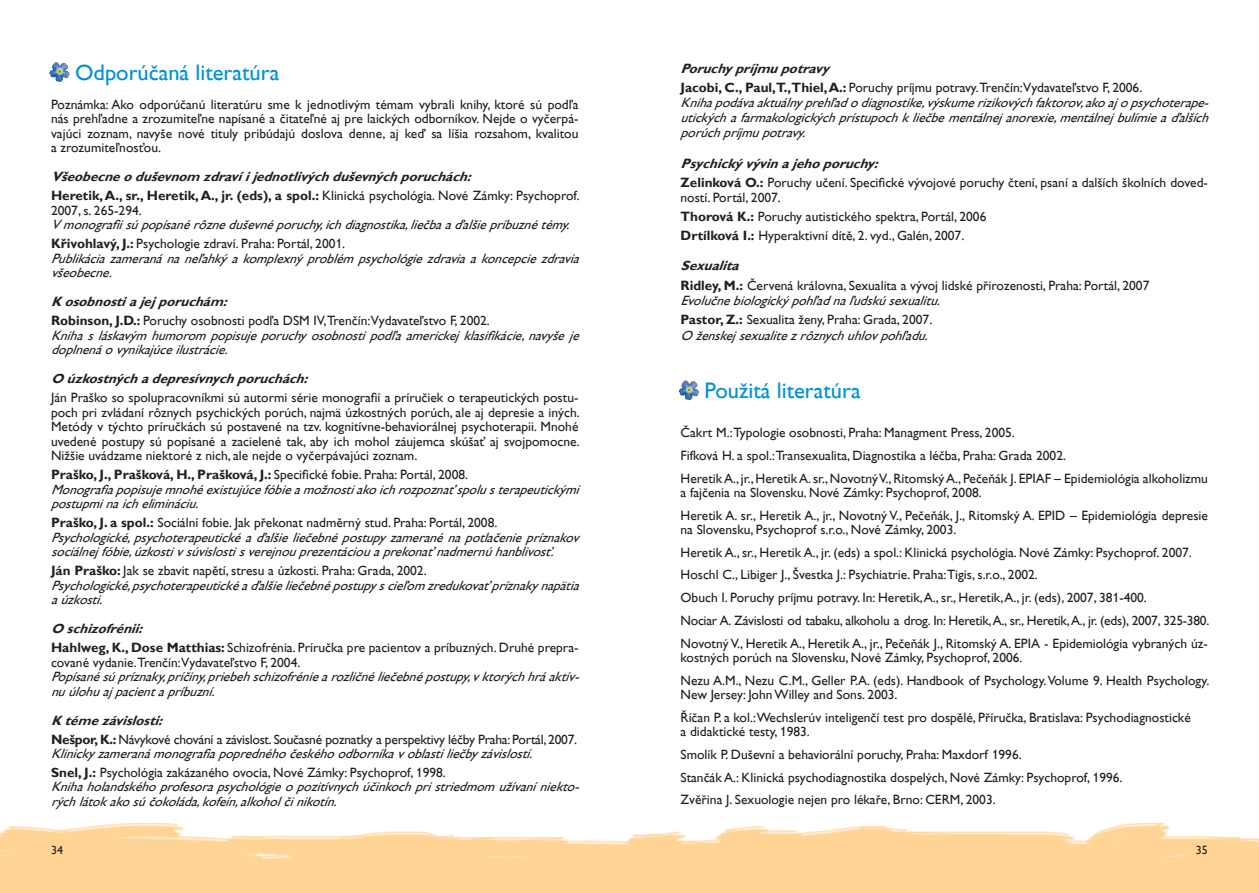
<style>
.page{position:relative;width:1259px;height:893px;background:#fff}
.page>*{position:absolute;margin:0;border:0;box-sizing:border-box;transform-origin:0 0}
.t1{font:22.5px "Hq Sans Pro TT";color:#0091d5}
.t2{font:13.5px/22.8px "Hq Sans Pro TT";color:#231f20}
.t3{font:italic 13.5px/14.5px "Hq Sans Pro TT";color:#231f20}
.t4{font:italic 700 13.5px/18.8px "Hq Sans Pro TT";color:#231f20}
.t5{font:13.5px/18.8px "Hq Sans Pro TT";letter-spacing:-.02em;color:#231f20}
.t6{font:12px "Hq Sans Pro TT";color:#231f20}
.s1{font-style:normal}
.s2{font-weight:400;font-style:normal}
.s3{font-weight:700;font-style:normal}
.s4{font-weight:700;font-style:italic}
.s5{font-weight:700}
</style>
<div class="page">
<img style="left:0;top:822px;width:1259px;height:71px">
<h1 class="t1" style="left:75px;top:64px;width:206px">Odporúčaná literatúra</h1>
<p class="t2" style="left:51px;top:98px;width:529px;line-height:14.5px;text-align:justify">Poznámka: Ako odporúčanú literatúru sme k jednotlivým témam vybrali knihy, ktoré sú podľa nás prehľadne a zrozumiteľne napísané a čitateľné aj pre laických odborníkov. Nejde o vyčerpá&shy;vajúci zoznam, navyše nové tituly pribúdajú doslova denne, aj keď sa líšia rozsahom, kvalitou a zrozumiteľnosťou.</p>
<p class="t4" style="left:51px;top:169px;width:530px">Všeobecneoduševnom zdraví ijednotlivýchduševnýchporuchách:<br><span class="s1">Heretik, A., sr., Heretik, A., jr. (eds), a spol.:</span> <span class="s2">Klinická psychológia. Nové Zámky: Psychoprof.</span></p>
<p class="t2" style="left:51px;top:200px;width:92px">2007, s. 265-294.</p>
<p class="t3" style="left:51px;top:217px;width:524px;line-height:18.8px">V monog rafiisúpopísanérôzneduševnéporuchy,ichdiag nostika,liečbaaďalšiepríbuznétémy.<br><span class="s3">Křivohlavý, J.:</span> <span class="s1">Psychologie zdraví. Praha: Portál, 2001.</span></p>
<p class="t3" style="left:51px;top:252px;width:533px">Publikáciazameranánaneľahký akomplexný problém psychológiezdraviaakoncepciezdravia všeobecne.</p>
<p class="t2" style="left:51px;top:294px;width:440px;line-height:18.8px"><span class="s4">K osobnostiajej poruchám:<br></span><span class="s5">Robinson, J.D.:</span> Poruchy osobnosti podľa DSM IV,Trenčín:Vydavateľstvo F, 2002.</p>
<p class="t3" style="left:51px;top:329px;width:533px">Kniha s láskavým humorom popisuje poruchy osobnosti podľa americkej klasifikácie,navyše je doplnenáovynikajúceilustrácie.</p>
<p class="t4" style="left:51px;top:371px;width:262px">O úzkostnýchadepresívnychporuchách:</p>
<p class="t2" style="left:51px;top:391px;width:530px;line-height:14.5px;text-align:justify">Ján Praško so spolupracovníkmi sú autormi série monografií a príručiek o terapeutických postu&shy;poch pri zvládaní rôznych psychických porúch, najmä úzkostných porúch, ale aj depresie a iných.<br>Metódy v týchto príručkách sú postavené na tzv. kognitívne-behaviorálnej psychoterapii. Mnohé uvedené postupy sú popísané a zacielené tak, aby ich mohol záujemca skúšať aj svojpomocne.<br>Nižšie uvádzame niektoré z nich, ale nejde o vyčerpávajúci zoznam.</p>
<p class="t3" style="left:51px;top:468px;width:533px"><span class="s3">Praško, J., Prašková, H., Prašková, J.:</span> <span class="s1">Specifické fobie. Praha: Portál, 2008.<br></span>Monog rafiapopisujemnohéexistujúcefóbieamožnostiakoichrozpoznať spolusterapeutickými postupminaichelimináciu.</p>
<p class="t3" style="left:51px;top:516px;width:533px"><span class="s3">Praško, J. a spol.:</span> <span class="s1">Sociální fobie. Jak překonat nadměrný stud. Praha: Portál, 2008.<br></span>Psychologické,psychoterapeutickéaďalšieliečebnépostupy zameranénapotlačeniepríznakov sociálnej fóbie,úzkostivsúvislostisverejnouprezentáciouaprekonať nadmernúhanblivosť.</p>
<p class="t3" style="left:51px;top:564px;width:533px"><span class="s3">Ján Praško:</span> <span class="s1">Jak se zbavit napětí, stresu a úzkosti. Praha: Grada, 2002.<br></span>Psycholog ické,psychoterapeutickéaďalšieliečebnépostupy scieľom zredukovať príznaky napätia aúzkosti.</p>
<p class="t2" style="left:51px;top:620px;width:529px;line-height:18.8px"><span class="s4">O schizofrénii:<br></span><span class="s5">Hahlweg, K., Dose Matthias:</span> Schizofrénia. Príručka pre pacientov a príbuzných. Druhé prepra-</p>
<p class="t2" style="left:51px;top:652px;width:251px">cované vydanie.Trenčín:Vydavateľstvo F, 2004.</p>
<p class="t3" style="left:51px;top:670px;width:533px">Popísanésúpríznaky,príčiny,priebehschizofréniearozličnéliečebnépostupy,vktorýchhráaktív&shy;nuúlohuaj pacientapríbuzní.</p>
<p class="t5" style="left:51px;top:712px;width:527px"><span class="s4">K témezávislosti:<br></span><span class="s5">Nešpor, K.:</span> Návykové chování a závislost. Současné poznatky a perspektivy léčby Praha: Portál, 2007.</p>
<p class="t3" style="left:51px;top:745px;width:487px;line-height:18.8px">Klinicky zameranámonog rafiapoprednéhočeskéhoodborníkavoblastiliečby závislostí.<br><span class="s3">Snel, J.:</span> <span class="s1">Psychológia zakázaného ovocia, Nové Zámky: Psychoprof, 1998.</span></p>
<p class="t3" style="left:51px;top:780px;width:533px;line-height:15px">Knihaholandskéhoprofesorapsychológieopozitívnychúčinkochpristriedmom užívaníniekto&shy;rýchlátok akosúčokoláda,kofeín,alkoholčinikotín.</p>
<p class="t2" style="left:680px;top:60px;width:463px;line-height:19.2px"><span class="s4">Poruchy príjmupotravy<br></span><span class="s5">Jacobi, C., Paul,T.,Thiel, A.:</span> Poruchy príjmu potravy.Trenčín:Vydavateľstvo F, 2006.</p>
<p class="t3" style="left:680px;top:97px;width:533px;line-height:15px;text-align:justify">Knihapodávaaktuálny prehľadodiag nostike,výskumerizikovýchfaktorov,akoaj opsychoterape&shy;utickýchafarmakologickýchprístupochk liečbementálnej anorexie,mentálnej bulímieaďalších porúchpríjmupotravy.</p>
<p class="t2" style="left:680px;top:155px;width:529px;line-height:19.2px"><span class="s4">Psychický vývinajehoporuchy:<br></span><span class="s5">Zelinková O.:</span> Poruchy učení. Specifické vývojové poruchy čtení, psaní a dalších školních doved-</p>
<p class="t2" style="left:680px;top:189px;width:307px;line-height:19.2px">ností. Portál, 2007.<br><span class="s5">Thorová K.:</span> Poruchy autistického spektra, Portál, 2006<br><span class="s5">Drtílková I.:</span> Hyperaktivní dítě, 2. vyd., Galén, 2007.</p>
<p class="t2" style="left:680px;top:257px;width:470px;line-height:19.2px"><span class="s4">Sexualita<br></span><span class="s5">Ridley, M.:</span> Červená královna, Sexualita a vývoj lidské přirozenosti, Praha: Portál, 2007</p>
<p class="t3" style="left:680px;top:292px;width:265px;line-height:19.2px">Evolučnebiologický pohľadnaľudskúsexualitu.<br><span class="s3">Pastor, Z.:</span> <span class="s1">Sexualita ženy, Praha: Grada, 2007.</span></p>
<p class="t3" style="left:680px;top:329px;width:253px">O ženskej sexualitezrôznychuhlovpohľadu.</p>
<h1 class="t1" style="left:704px;top:382px;width:158px">Použitá literatúra</h1>
<p class="t2" style="left:680px;top:422px;width:529px">Čakrt M.:Typologie osobnosti, Praha: Managment Press, 2005.<br>Fifková H. a spol.:Transexualita, Diagnostika a léčba, Praha: Grada 2002.<br>Heretik A., jr., Heretik A. sr., Novotný V., Ritomský A., Pečeňák J. EPIAF – Epidemiológia alkoholizmu</p>
<p class="t2" style="left:680px;top:482px;width:529px">a fajčenia na Slovensku. Nové Zámky: Psychoprof, 2008.<br>Heretik A. sr., Heretik A., jr., Novotný V., Pečeňák, J., Ritomský A. EPID – Epidemiológia depresie</p>
<p class="t2" style="left:680px;top:519px;width:530px">na Slovensku, Psychoprof s.r.o., Nové Zámky, 2003.<br>Heretik A., sr., Heretik A., jr. (eds) a spol.: Klinická psychológia. Nové Zámky: Psychoprof. 2007.<br>Hoschl C., Libiger J., Švestka J.: Psychiatrie. Praha:Tigis, s.r.o., 2002.<br>Obuch I. Poruchy príjmu potravy. In: Heretik, A., sr., Heretik, A., jr. (eds), 2007, 381-400.<br>Nociar A. Závislosti od tabaku, alkoholu a drog. In: Heretik, A., sr., Heretik, A., jr. (eds), 2007, 325-380.<br>Novotný V., Heretik A., Heretik A., jr., Pečeňák J., Ritomský A. EPIA - Epidemiológia vybraných úz-</p>
<p class="t2" style="left:680px;top:647px;width:530px">kostných porúch na Slovensku, Nové Zámky, Psychoprof, 2006.<br>Nezu A.M., Nezu C.M., Geller P.A. (eds). Handbook of Psychology. Volume 9. Health Psychology.</p>
<p class="t2" style="left:680px;top:684px;width:512px">New Jersey: John Willey and Sons. 2003.<br>Říčan P. a kol.:Wechslerúv inteligenčí test pro dospělé, Příručka, Bratislava: Psychodiagnostické</p>
<p class="t2" style="left:680px;top:721px;width:443px">a didaktické testy, 1983.<br>Smolík P. Duševní a behaviorální poruchy, Praha: Maxdorf 1996.<br>Stančák A.: Klinická psychodiagnostika dospelých, Nové Zámky: Psychoprof, 1996.<br>Zvěřina J. Sexuologie nejen pro lékaře, Brno: CERM, 2003.</p>
<p class="t6" style="left:51px;top:845px;width:13px">34</p>
<p class="t6" style="left:1196px;top:845px;width:13px">35</p>
</div>
